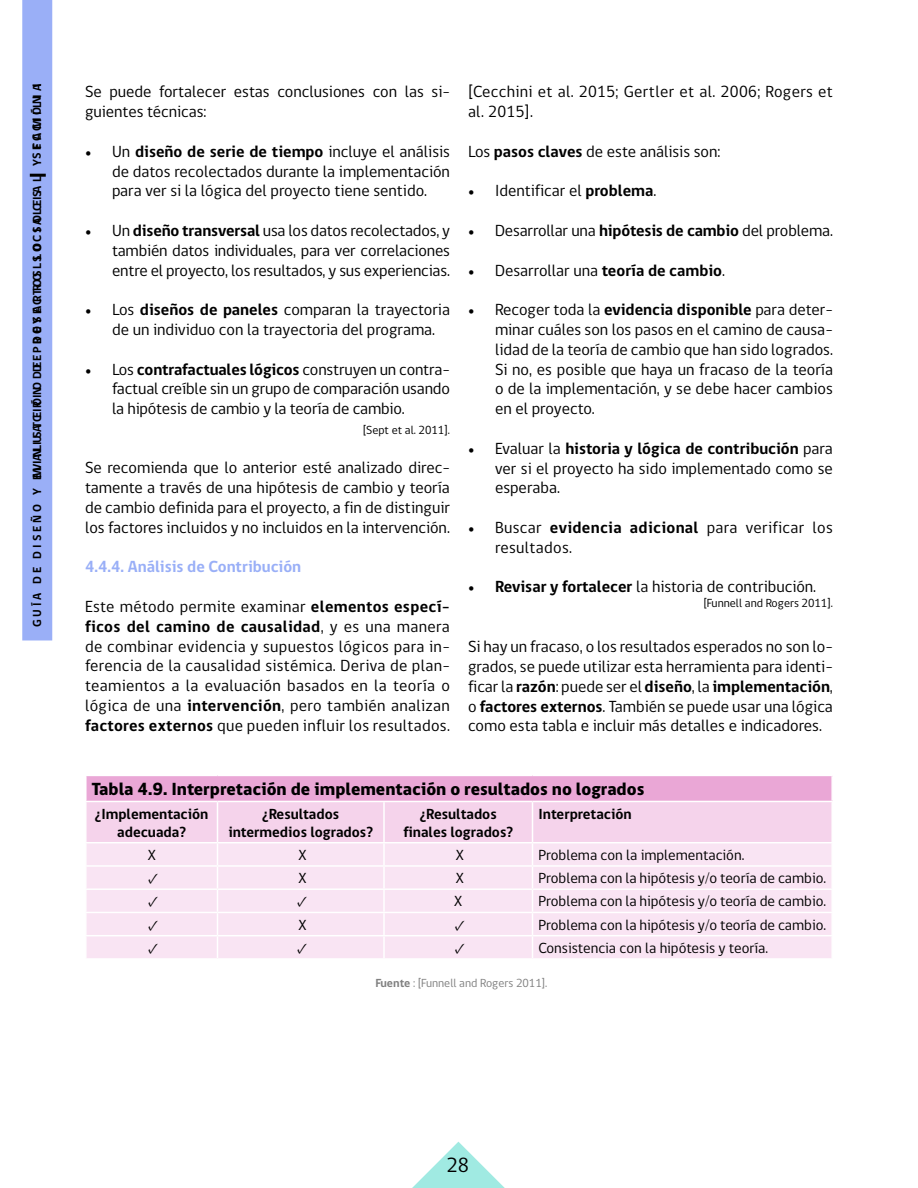
<style>
.page{position:relative;width:918px;height:1188px;background:#fff}
.page>*{position:absolute;margin:0;border:0;box-sizing:border-box;transform-origin:0 0}
.t1{font:21px "gob CL";color:#000}
.t2{font:800 18px "gob CL";color:#000}
.t3{font:16.5px/19.8px "gob CL";color:#000;text-align:justify}
.t4{font:16.5px/19.8px "gob CL";letter-spacing:.02em;color:#000}
.t5{font:700 16.5px "gob CL";color:#99aff7}
.t6{font:15px "gob CL";color:#000}
.t7{font:700 15px/18px "gob CL";color:#000;text-align:center}
.t8{font:15px "Minion Pro";color:#000}
.t9{font:700 12px "gob CL";letter-spacing:.24em;color:#000}
.t10{font:12px "gob CL";color:#000}
.t11{font:700 12px "gob CL";letter-spacing:.31em;color:#000}
.t12{font:12px "gob CL";color:#808080}
.s1{font-family:"Minion Pro"}
.s2{font-weight:700}
</style>
<div class="page">
<svg style="left:412px;top:1141px;width:93px;height:47px"></svg>
<div style="left:22px;top:0;width:30px;height:641px;background:#9aaff7"></div>
<hr style="left:30px;top:174px;width:16px;height:3px;background:#000">
<div style="left:86px;top:775px;width:746px;height:26px;background:#eaa7d6"></div>
<hr style="left:85px;top:775px;width:132px;height:1px;background:#fff">
<hr style="left:85px;top:776px;width:2px;height:25px;background:#fff">
<hr style="left:218px;top:775px;width:166px;height:1px;background:#fff">
<hr style="left:384px;top:775px;width:148px;height:1px;background:#fff">
<hr style="left:532px;top:775px;width:301px;height:1px;background:#fff">
<hr style="left:831px;top:776px;width:2px;height:25px;background:#fff">
<svg style="left:86px;top:801px;width:746px;height:157px;background:#f8e1f1"></svg>
<hr style="left:831px;top:936px;width:2px;height:22px;background:#fff">
<p class="t11" style="left:29px;top:478px;width:396px;rotate:-90deg">MINISTERIO DE DESARROLLO SOCIAL Y FAMILIA</p>
<p class="t9" style="left:29px;top:159px;width:77px;rotate:-90deg">SECCIÓN I</p>
<p class="t3" style="left:85px;top:82px;width:366px">Se puede fortalecer estas conclusiones con las si&shy;guientes técnicas:</p>
<p class="t3" style="left:112px;top:142px;width:339px;text-indent:-27px"><span class="s1">•</span> Un <span class="s2">diseño de serie de tiempo</span> incluye el análisis de datos recolectados durante la implementación para ver si la lógica del proyecto tiene sentido.</p>
<p class="t3" style="left:112px;top:221px;width:339px;text-indent:-27px"><span class="s1">•</span> Un <span class="s2">diseño transversal</span> usa los datos recolectados, y también datos individuales, para ver correlaciones entre el proyecto, los resultados, y sus experiencias.</p>
<p class="t3" style="left:112px;top:300px;width:339px;text-indent:-27px"><span class="s1">•</span> Los <span class="s2">diseños de paneles</span> comparan la trayectoria de un individuo con la trayectoria del programa.</p>
<p class="t3" style="left:112px;top:360px;width:340px;text-indent:-27px"><span class="s1">•</span> Los <span class="s2">contrafactuales lógicos</span> construyen un contra&shy;factual creíble sin un grupo de comparación usando la hipótesis de cambio y la teoría de cambio.</p>
<p class="t10" style="left:363px;top:422px;width:89px">[Sept et al. 2011].</p>
<p class="t3" style="left:85px;top:458px;width:366px">Se recomienda que lo anterior esté analizado direc&shy;tamente a través de una hipótesis de cambio y teoría de cambio definida para el proyecto, a fin de distinguir los factores incluidos y no incluidos en la intervención.</p>
<p class="t5" style="left:85px;top:556px;width:218px">4.4.4. Análisis de Contribución</p>
<p class="t3" style="left:85px;top:597px;width:366px">Este método permite examinar <span class="s2">elementos especí&shy;ficos del camino de causalidad</span>, y es una manera de combinar evidencia y supuestos lógicos para in&shy;ferencia de la causalidad sistémica. Deriva de plan&shy;teamientos a la evaluación basados en la teoría o lógica de una <span class="s2">intervención</span>, pero también analizan <span class="s2">factores externos</span> que pueden influir los resultados.</p>
<p class="t9" style="left:29px;top:627px;width:438px;rotate:-90deg">GUÍA DE DISEÑO Y EVALUACIÓN DE PROYECTOS SOCIALES</p>
<p class="t4" style="left:468px;top:82px;width:366px">[Cecchini et al. 2015; Gertler et al. 2006; Rogers et al. 2015].</p>
<p class="t3" style="left:468px;top:142px;width:254px">Los <span class="s2">pasos claves</span> de este análisis son:</p>
<p class="t3" style="left:468px;top:181px;width:190px"><span class="s1">•</span> Identificar el <span class="s2">problema</span>.</p>
<p class="t3" style="left:468px;top:221px;width:366px"><span class="s1">•</span> Desarrollar una <span class="s2">hipótesis de cambio</span> del problema.</p>
<p class="t3" style="left:468px;top:261px;width:258px"><span class="s1">•</span> Desarrollar una <span class="s2">teoría de cambio</span>.</p>
<p class="t3" style="left:495px;top:300px;width:340px;text-indent:-27px"><span class="s1">•</span> Recoger toda la <span class="s2">evidencia disponible</span> para deter&shy;minar cuáles son los pasos en el camino de causa&shy;lidad de la teoría de cambio que han sido logrados.<br>Si no, es posible que haya un fracaso de la teoría o de la implementación, y se debe hacer cambios en el proyecto.</p>
<p class="t3" style="left:495px;top:439px;width:340px;text-indent:-27px"><span class="s1">•</span> Evaluar la <span class="s2">historia y lógica de contribución</span> para ver si el proyecto ha sido implementado como se esperaba.</p>
<p class="t4" style="left:495px;top:518px;width:339px;text-indent:-27px"><span class="s1">•</span> Buscar <span class="s2">evidencia adicional</span> para verificar los resultados.</p>
<p class="t3" style="left:468px;top:577px;width:350px"><span class="s1">•</span> <span class="s2">Revisar y fortalecer</span> la historia de contribución.</p>
<p class="t10" style="left:703px;top:595px;width:131px">[Funnell and Rogers 2011].</p>
<p class="t3" style="left:468px;top:637px;width:366px">Si hay un fracaso, o los resultados esperados no son lo&shy;grados, se puede utilizar esta herramienta para identi&shy;ficar la <span class="s2">razón</span>: puede ser el <span class="s2">diseño</span>, la <span class="s2">implementación</span>, o <span class="s2">factores externos</span>. También se puede usar una lógica como esta tabla e incluir más detalles e indicadores.</p>
<p class="t2" style="left:92px;top:777px;width:554px">Tabla 4.9. Interpretación de implementación o resultados no logrados</p>
<p class="t7" style="left:95px;top:805px;width:115px">¿Implementación adecuada?</p>
<p class="t7" style="left:262px;top:805px;width:79px">¿Resultados</p>
<p class="t7" style="left:538px;top:805px;width:95px">Interpretación</p>
<p class="t7" style="left:420px;top:805px;width:79px">¿Resultados</p>
<p class="t7" style="left:403px;top:823px;width:111px">finales logrados?</p>
<p class="t7" style="left:228px;top:823px;width:146px">intermedios logrados?</p>
<p class="t6" style="left:148px;top:845px;width:9px">X</p>
<p class="t6" style="left:298px;top:845px;width:9px">X</p>
<p class="t6" style="left:456px;top:845px;width:9px">X</p>
<p class="t6" style="left:538px;top:845px;width:207px">Problema con la implementación.</p>
<p class="t8" style="left:148px;top:868px;width:12px">✓</p>
<p class="t6" style="left:298px;top:868px;width:9px">X</p>
<p class="t6" style="left:456px;top:868px;width:9px">X</p>
<p class="t6" style="left:538px;top:868px;width:289px">Problema con la hipótesis y/o teoría de cambio.</p>
<p class="t8" style="left:148px;top:892px;width:12px">✓</p>
<p class="t8" style="left:297px;top:892px;width:12px">✓</p>
<p class="t6" style="left:454px;top:891px;width:9px">X</p>
<p class="t6" style="left:538px;top:891px;width:289px">Problema con la hipótesis y/o teoría de cambio.</p>
<p class="t8" style="left:148px;top:915px;width:12px">✓</p>
<p class="t6" style="left:298px;top:914px;width:9px">X</p>
<p class="t8" style="left:455px;top:915px;width:12px">✓</p>
<p class="t6" style="left:538px;top:914px;width:289px">Problema con la hipótesis y/o teoría de cambio.</p>
<p class="t8" style="left:148px;top:938px;width:12px">✓</p>
<p class="t8" style="left:297px;top:938px;width:12px">✓</p>
<p class="t8" style="left:455px;top:938px;width:12px">✓</p>
<p class="t6" style="left:538px;top:938px;width:231px">Consistencia con la hipótesis y teoría.</p>
<p class="t12" style="left:375px;top:975px;width:174px"><span class="s2">Fuente</span> : [Funnell and Rogers 2011].</p>
<p class="t1" style="left:447px;top:1150px;width:24px">28</p>
</div>
